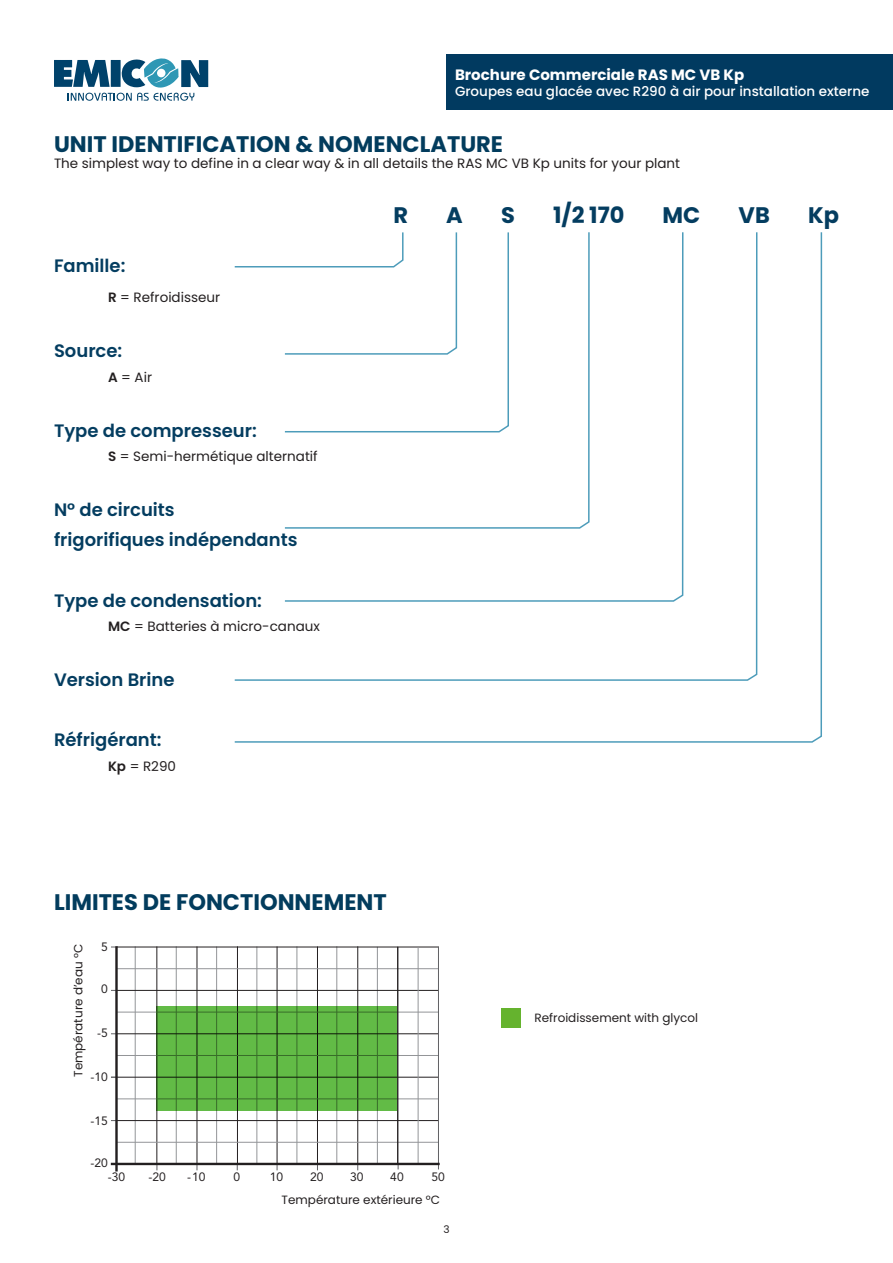
<style>
.page{position:relative;width:893px;height:1263px;background:#fff}
.page>*{position:absolute;margin:0;border:0;box-sizing:border-box;transform-origin:0 0}
.t1{font:700 22.5px "Poppins";color:#023c5d}
.t2{font:700 22.5px "Poppins";color:#043d60}
.t3{font:600 18px "Poppins";color:#043d60}
.t4{font:700 15px "Poppins";color:#fff}
.t5{font:13.5px "Poppins";color:#231f20}
.t6{font:500 13.5px "Poppins";color:#fff}
.t7{font:12px "Poppins";color:#231f20}
.t8{font:12px "Avenir LT Std";letter-spacing:.005em;color:#231f20}
.t9{font:10.5px "Poppins";color:#231f20}
.s1{font-weight:600}
</style>
<div class="page">
<hr style="left:0;top:54px;width:1px;height:55px;background:#013a60">
<svg style="left:54px;top:58px;width:154px;height:43px"></svg>
<div style="left:446px;top:54px;width:447px;height:55px;background:#013a60"></div>
<hr style="left:135px;top:947px;width:1px;height:216px;background:#939598">
<hr style="left:157px;top:947px;width:1px;height:216px;background:#231f20">
<hr style="left:176px;top:947px;width:1px;height:216px;background:#939598">
<hr style="left:197px;top:947px;width:1px;height:216px;background:#231f20">
<hr style="left:216px;top:947px;width:1px;height:216px;background:#939598">
<hr style="left:237px;top:947px;width:1px;height:216px;background:#231f20">
<hr style="left:257px;top:947px;width:1px;height:216px;background:#939598">
<hr style="left:277px;top:947px;width:1px;height:216px;background:#231f20">
<hr style="left:297px;top:947px;width:1px;height:216px;background:#939598">
<hr style="left:317px;top:947px;width:1px;height:216px;background:#231f20">
<hr style="left:336px;top:947px;width:1px;height:216px;background:#939598">
<hr style="left:357px;top:947px;width:1px;height:216px;background:#231f20">
<hr style="left:377px;top:947px;width:1px;height:216px;background:#939598">
<hr style="left:117px;top:947px;width:321px;height:1px;background:#231f20">
<hr style="left:117px;top:1033px;width:321px;height:1px;background:#231f20">
<hr style="left:117px;top:1055px;width:321px;height:1px;background:#939598">
<hr style="left:117px;top:990px;width:321px;height:1px;background:#231f20">
<hr style="left:117px;top:1012px;width:321px;height:1px;background:#939598">
<hr style="left:117px;top:968px;width:321px;height:1px;background:#939598">
<hr style="left:117px;top:1077px;width:321px;height:1px;background:#231f20">
<hr style="left:117px;top:1120px;width:321px;height:1px;background:#231f20">
<hr style="left:117px;top:1098px;width:321px;height:1px;background:#939598">
<hr style="left:117px;top:1142px;width:321px;height:1px;background:#939598">
<div style="left:157px;top:1006px;width:240px;height:105px;background:#62bb46"></div>
<hr style="left:438px;top:947px;width:1px;height:216px;background:#616164">
<hr style="left:397px;top:947px;width:1px;height:216px;background:#231f20">
<hr style="left:418px;top:947px;width:1px;height:216px;background:#939598">
<hr style="left:115px;top:947px;width:3px;height:223px;background:#231f20">
<hr style="left:112px;top:1163px;width:326px;height:2px;background:#231f20">
<div style="left:501px;top:1008px;width:20px;height:19px;background:#65b32e"></div>
<svg style="left:234px;top:232px;width:589px;height:511px"></svg>
<p class="t4" style="left:455px;top:66px;width:291px">Brochure Commerciale RAS MC VB Kp</p>
<p class="t6" style="left:455px;top:84px;width:416px">Groupes eau glacée avec R290 à air pour installation externe</p>
<p class="t1" style="left:54px;top:131px;width:451px">UNIT IDENTIFICATION &amp; NOMENCLATURE</p>
<p class="t5" style="left:54px;top:156px;width:628px">The simplest way to define in a clear way &amp; in all details the RAS MC VB Kp units for your plant</p>
<p class="t3" style="left:54px;top:255px;width:73px">Famille:</p>
<p class="t5" style="left:108px;top:290px;width:114px"><span class="s1">R</span> = Refroidisseur</p>
<p class="t3" style="left:54px;top:340px;width:70px">Source:</p>
<p class="t5" style="left:108px;top:369px;width:46px"><span class="s1">A</span> = Air</p>
<p class="t3" style="left:54px;top:420px;width:204px">Type de compresseur:</p>
<p class="t5" style="left:108px;top:449px;width:211px"><span class="s1">S</span> = Semi-hermétique alternatif</p>
<p class="t3" style="left:54px;top:499px;width:122px">N° de circuits</p>
<p class="t3" style="left:54px;top:529px;width:245px">frigorifiques indépendants</p>
<p class="t3" style="left:54px;top:590px;width:210px">Type de condensation:</p>
<p class="t5" style="left:108px;top:619px;width:213px"><span class="s1">MC</span> = Batteries à micro-canaux</p>
<p class="t3" style="left:54px;top:669px;width:122px">Version Brine</p>
<p class="t3" style="left:54px;top:729px;width:109px">Réfrigérant:</p>
<p class="t5" style="left:108px;top:758px;width:70px"><span class="s1">Kp</span> = R290</p>
<p class="t2" style="left:393px;top:202px;width:16px">R</p>
<p class="t2" style="left:446px;top:202px;width:18px">A</p>
<p class="t2" style="left:501px;top:202px;width:15px">S</p>
<p class="t2" style="left:553px;top:202px;width:73px">1/2 170</p>
<p class="t2" style="left:663px;top:202px;width:39px">MC</p>
<p class="t2" style="left:739px;top:202px;width:33px">VB</p>
<p class="t2" style="left:808px;top:202px;width:32px">Kp</p>
<p class="t1" style="left:54px;top:889px;width:334px">LIMITES DE FONCTIONNEMENT</p>
<p class="t8" style="left:101px;top:939px;width:8px">5</p>
<p class="t7" style="left:71px;top:1077px;width:134px;rotate:-90deg">Température d’eau °C</p>
<p class="t8" style="left:101px;top:982px;width:8px">0</p>
<p class="t8" style="left:97px;top:1025px;width:12px">-5</p>
<p class="t8" style="left:90px;top:1069px;width:19px">-10</p>
<p class="t8" style="left:90px;top:1113px;width:19px">-15</p>
<p class="t8" style="left:90px;top:1156px;width:19px">-20</p>
<p class="t7" style="left:534px;top:1011px;width:165px">Refroidissement with glycol</p>
<p class="t8" style="left:108px;top:1170px;width:19px">-30</p>
<p class="t8" style="left:148px;top:1170px;width:19px">-20</p>
<p class="t8" style="left:187px;top:1170px;width:20px">-10</p>
<p class="t8" style="left:234px;top:1170px;width:8px">0</p>
<p class="t8" style="left:270px;top:1170px;width:15px">10</p>
<p class="t8" style="left:310px;top:1170px;width:15px">20</p>
<p class="t8" style="left:350px;top:1170px;width:15px">30</p>
<p class="t8" style="left:390px;top:1170px;width:15px">40</p>
<p class="t8" style="left:431px;top:1170px;width:15px">50</p>
<p class="t7" style="left:282px;top:1192px;width:160px">Température extérieure °C</p>
<p class="t9" style="left:443px;top:1223px;width:8px">3</p>
</div>
